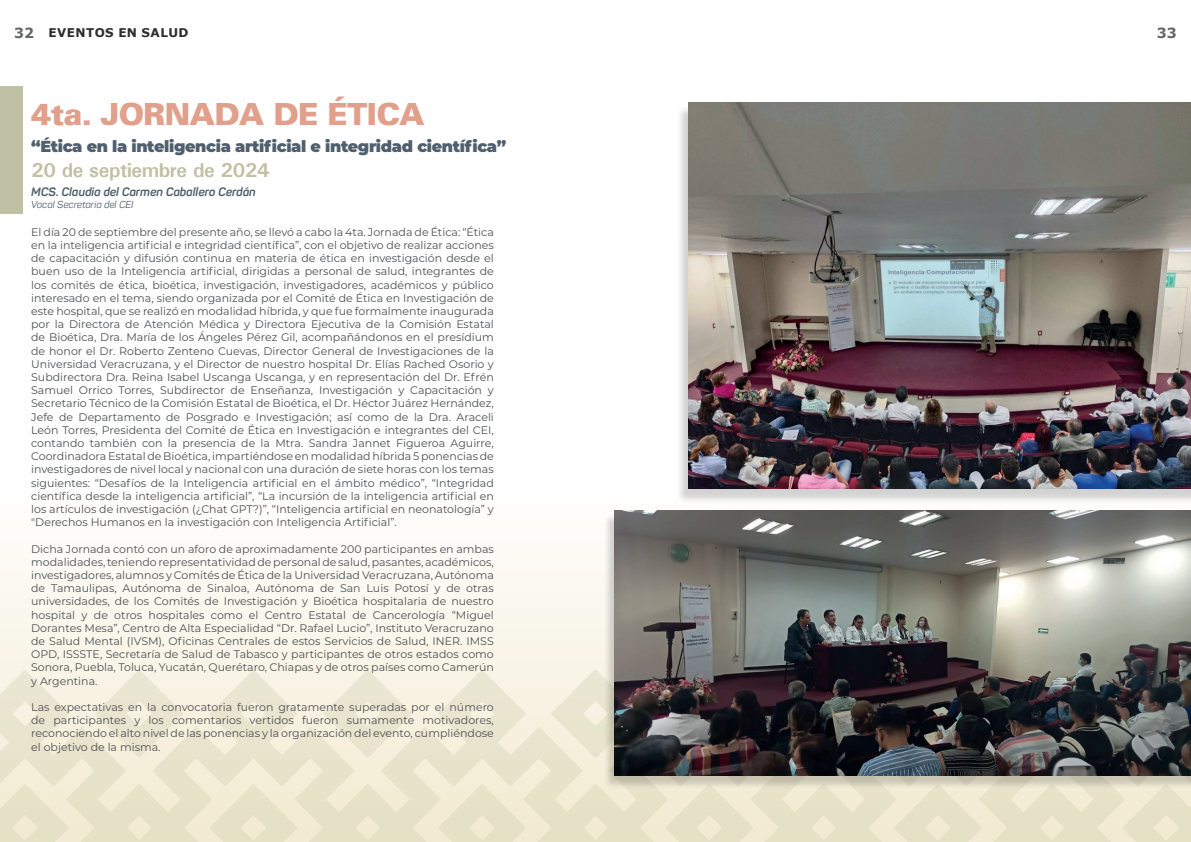
<style>
.page{position:relative;width:1191px;height:842px;background:#fff}
.page>*{position:absolute;margin:0;border:0;box-sizing:border-box;transform-origin:0 0}
.t1{font:900 30.4px "Univers";letter-spacing:-.02em;color:#e1a08b}
.t2{font:700 20px "Univers";letter-spacing:-.02em;color:#bfc1a4}
.t3{font:900 16px "Montserrat";letter-spacing:-.02em;color:#505f6d}
.t4{font:700 14px "Verdana";color:#656666}
.t5{font:italic 700 12px "Panton";color:#505f6d}
.t6{font:700 12px "Verdana";letter-spacing:.035em;color:#2e2c2c}
.t7{font:11px/13.2px "Montserrat";color:#4f5153;text-align:justify}
.t8{font:italic 10px "Panton";color:#505f6d}
</style>
<div class="page">
<svg style="left:0;top:510px;width:1191px;height:160px;fill:#fbf9f1"></svg>
<svg style="left:0;top:670px;width:1122px;height:172px;background:#ede7d1"></svg>
<svg style="left:1122px;top:790px;width:69px;height:52px;background:#ebe4cb"></svg>
<div style="left:603px;top:514px;width:588px;height:276px;background:#231f20;opacity:.2"></div>
<img style="left:614px;top:511px;width:577px;height:264px">
<div style="left:676px;top:106px;width:515px;height:398px;background:#231f20;opacity:.2"></div>
<img style="left:688px;top:102px;width:503px;height:386px">
<div style="left:0;top:86px;width:23px;height:127px;background:#bfc1a4"></div>
<p class="t4" style="left:14px;top:23px;width:21px">32</p>
<p class="t4" style="left:1156px;top:23px;width:21px">33</p>
<p class="t6" style="left:49px;top:24px;width:141px">EVENTOS EN SALUD</p>
<h1 class="t1" style="left:31px;top:94px;width:395px">4ta. JORNADA DE ÉTICA</h1>
<h3 class="t3" style="left:31px;top:134px;width:477px">“Ética en la inteligencia artificial e integridad científica”</h3>
<h2 class="t2" style="left:31px;top:157px;width:240px">20 de septiembre de 2024</h2>
<p class="t5" style="left:31px;top:185px;width:226px">MCS. Claudia del Carmen Caballero Cerdán</p>
<p class="t8" style="left:31px;top:199px;width:104px">Vocal Secretaria del CEI</p>
<p class="t7" style="left:31px;top:225px;width:464px">El día 20 de septiembre del presente año, se llevó a cabo la 4ta. Jornada de Ética: “Ética en la inteligencia artificial e integridad científica”, con el objetivo de realizar acciones de capacitación y difusión continua en materia de ética en investigación desde el buen uso de la Inteligencia artificial, dirigidas a personal de salud, integrantes de los comités de ética, bioética, investigación, investigadores, académicos y público interesado en el tema, siendo organizada por el Comité de Ética en Investigación de este hospital, que se realizó en modalidad híbrida, y que fue formalmente inaugurada por la Directora de Atención Médica y Directora Ejecutiva de la Comisión Estatal de Bioética, Dra. María de los Ángeles Pérez Gil, acompañándonos en el presídium de honor el Dr. Roberto Zenteno Cuevas, Director General de Investigaciones de la Universidad Veracruzana, y el Director de nuestro hospital Dr. Elías Rached Osorio y Subdirectora Dra. Reina Isabel Uscanga Uscanga, y en representación del Dr. Efrén Samuel Orrico Torres, Subdirector de Enseñanza, Investigación y Capacitación y Secretario Técnico de la Comisión Estatal de Bioética, el Dr. Héctor Juárez Hernández, Jefe de Departamento de Posgrado e Investigación; así como de la Dra. Araceli León Torres, Presidenta del Comité de Ética en Investigación e integrantes del CEI, contando también con la presencia de la Mtra. Sandra Jannet Figueroa Aguirre, Coordinadora Estatal de Bioética, impartiéndose en modalidad híbrida 5 ponencias de investigadores de nivel local y nacional con una duración de siete horas con los temas siguientes: “Desafíos de la Inteligencia artificial en el ámbito médico”, “Integridad científica desde la inteligencia artificial”, “La incursión de la inteligencia artificial en los artículos de investigación (¿Chat GPT?)”, “Inteligencia artificial en neonatología” y "Derechos Humanos en la investigación con Inteligencia Artificial”.</p>
<p class="t7" style="left:31px;top:542px;width:464px">Dicha Jornada contó con un aforo de aproximadamente 200 participantes en ambas modalidades, teniendo representatividad de personal de salud, pasantes, académicos, investigadores, alumnos y Comités de Ética de la Universidad Veracruzana, Autónoma de Tamaulipas, Autónoma de Sinaloa, Autónoma de San Luis Potosí y de otras universidades, de los Comités de Investigación y Bioética hospitalaria de nuestro hospital y de otros hospitales como el Centro Estatal de Cancerología “Miguel Dorantes Mesa”, Centro de Alta Especialidad “Dr. Rafael Lucio”, Instituto Veracruzano de Salud Mental (IVSM), Oficinas Centrales de estos Servicios de Salud, INER. IMSS OPD, ISSSTE, Secretaría de Salud de Tabasco y participantes de otros estados como Sonora, Puebla, Toluca, Yucatán, Querétaro, Chiapas y de otros países como Camerún y Argentina.</p>
<p class="t7" style="left:31px;top:700px;width:464px">Las expectativas en la convocatoria fueron gratamente superadas por el número de participantes y los comentarios vertidos fueron sumamente motivadores, reconociendo el alto nivel de las ponencias y la organización del evento, cumpliéndose el objetivo de la misma.</p>
</div>
